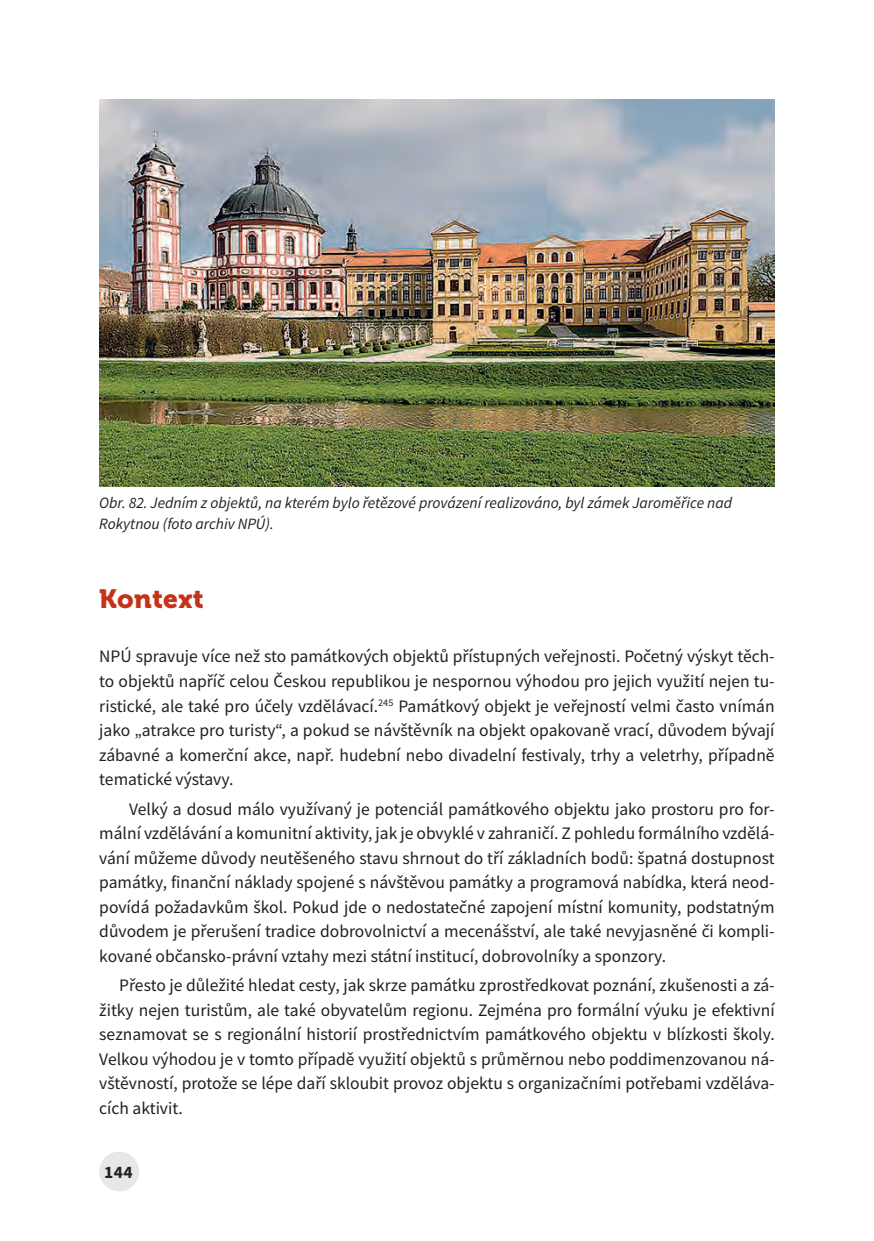
<style>
.page{position:relative;width:874px;height:1241px;background:#fff}
.page>*{position:absolute;margin:0;border:0;box-sizing:border-box;transform-origin:0 0}
.t1{font:26.25px "Museo 900";letter-spacing:.02em;color:#c5321a}
.t2{font:17.5px/24.5px "Source Sans Pro";color:#231f20;text-align:justify}
.t3{font:700 17.5px "Source Sans Pro";color:#231f20}
.t4{font:italic 15.75px/21px "Source Sans Pro";color:#231f20}
</style>
<div class="page">
<div style="left:99px;top:1151px;width:40px;height:40px;background:#e6e7e9;border-radius:50%"></div>
<img style="left:99px;top:99px;width:675px;height:387px">
<p class="t4" style="left:99px;top:492px;width:634px">Obr. 82. Jedním z objektů, na kterém bylo řetězové provázení realizováno, byl zámek Jaroměřice nad<br>Rokytnou (foto archiv NPÚ).</p>
<h1 class="t1" style="left:99px;top:584px;width:106px">Kontext</h1>
<p class="t2" style="left:99px;top:644px;width:676px">NPÚ spravuje více než sto památkových objektů přístupných veřejnosti. Početný výskyt těch&shy;to objektů napříč celou Českou republikou je nespornou výhodou pro jejich využití nejen tu&shy;ristické, ale také pro účely vzdělávací.<sup>245</sup> Památkový objekt je veřejností velmi často vnímán jako „atrakce pro turisty“, a pokud se návštěvník na objekt opakovaně vrací, důvodem bývají zábavné a komerční akce, např. hudební nebo divadelní festivaly, trhy a veletrhy, případně tematické výstavy.</p>
<p class="t2" style="left:99px;top:796px;width:676px;text-indent:30px">Velký a dosud málo využívaný je potenciál památkového objektu jako prostoru pro for&shy;mální vzdělávání a komunitní aktivity, jak je obvyklé v zahraničí. Z pohledu formálního vzdělá&shy;vání můžeme důvody neutěšeného stavu shrnout do tří základních bodů: špatná dostupnost památky, finanční náklady spojené s návštěvou památky a programová nabídka, která neod&shy;povídá požadavkům škol. Pokud jde o nedostatečné zapojení místní komunity, podstatným důvodem je přerušení tradice dobrovolnictví a mecenášství, ale také nevyjasněné či kompli&shy;kované občansko-právní vztahy mezi státní institucí, dobrovolníky a sponzory.</p>
<p class="t2" style="left:99px;top:972px;width:676px;text-indent:20px">Přesto je důležité hledat cesty, jak skrze památku zprostředkovat poznání, zkušenosti a zá&shy;žitky nejen turistům, ale také obyvatelům regionu. Zejména pro formální výuku je efektivní seznamovat se s regionální historií prostřednictvím památkového objektu v blízkosti školy.<br>Velkou výhodou je v tomto případě využití objektů s průměrnou nebo poddimenzovanou ná&shy;vštěvností, protože se lépe daří skloubit provoz objektu s organizačními potřebami vzděláva&shy;cích aktivit.</p>
<p class="t3" style="left:104px;top:1160px;width:30px">144</p>
</div>
